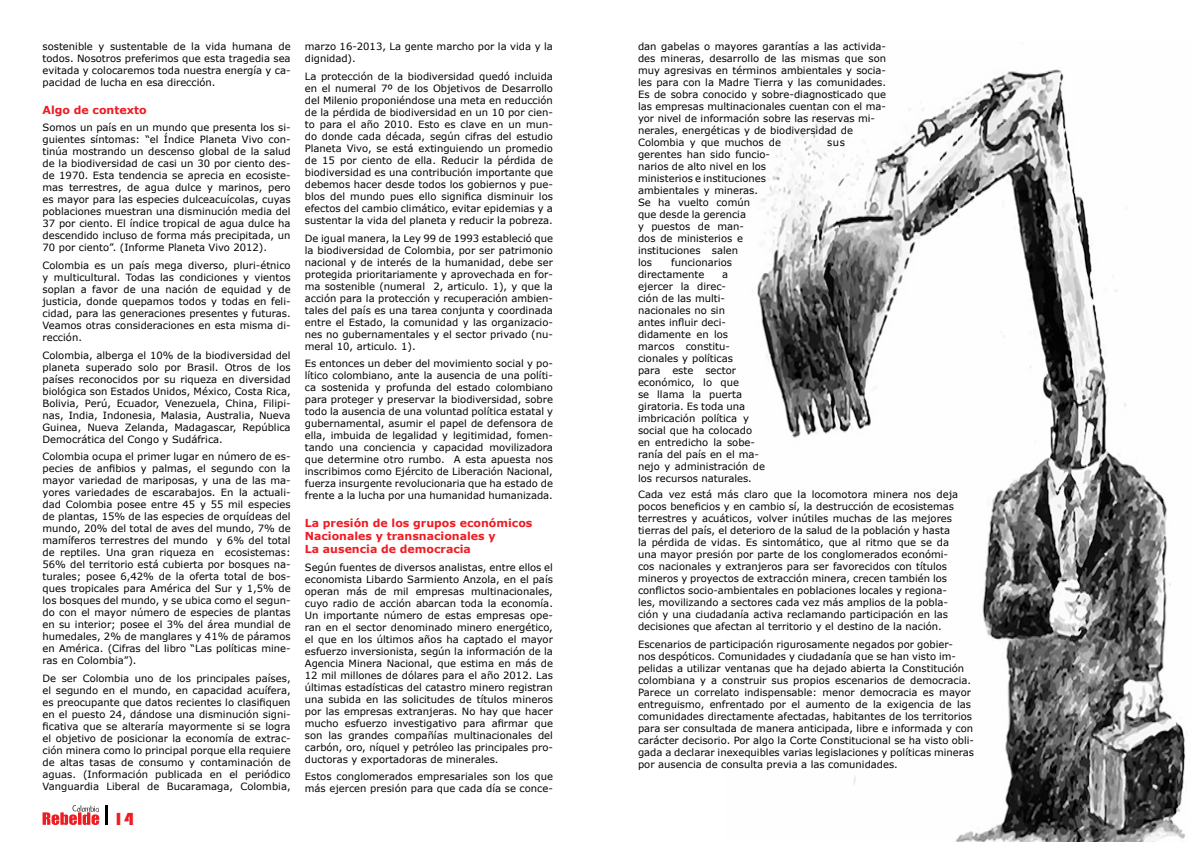
<style>
.page{position:relative;width:1191px;height:842px;background:#fff}
.page>*{position:absolute;margin:0;border:0;box-sizing:border-box;transform-origin:0 0}
.t1{font:18px "Bauhaus 93";color:#ed1d24}
.t2{font:700 11px/13.2px "Verdana";color:#ed1d24}
.t3{font:10px/12px "Verdana";color:#000;text-align:justify}
</style>
<div class="page">
<img style="left:754px;top:64px;width:431px;height:778px">
<hr style="left:105px;top:805px;width:3px;height:20px;background:#000">
<svg style="left:43px;top:805px;width:56px;height:20px"></svg>
<p class="t3" style="left:43px;top:40px;width:250px">sostenible y sustentable de la vida humana de todos. Nosotros preferimos que esta tragedia sea evitada y colocaremos toda nuestra energía y ca&shy;pacidad de lucha en esa dirección.</p>
<p class="t2" style="left:43px;top:103px;width:106px">Algo de contexto</p>
<p class="t3" style="left:43px;top:121px;width:250px">Somos un país en un mundo que presenta los si&shy;guientes síntomas: “el Índice Planeta Vivo con&shy;tinúa mostrando un descenso global de la salud de la biodiversidad de casi un 30 por ciento des&shy;de 1970. Esta tendencia se aprecia en ecosiste&shy;mas terrestres, de agua dulce y marinos, pero es mayor para las especies dulceacuícolas, cuyas poblaciones muestran una disminución media del 37 por ciento. El índice tropical de agua dulce ha descendido incluso de forma más precipitada, un 70 por ciento”. (Informe Planeta Vivo 2012).</p>
<p class="t3" style="left:43px;top:259px;width:250px">Colombia es un país mega diverso, pluri-étnico y multicultural. Todas las condiciones y vientos soplan a favor de una nación de equidad y de justicia, donde quepamos todos y todas en feli&shy;cidad, para las generaciones presentes y futuras.<br>Veamos otras consideraciones en esta misma di&shy;rección.</p>
<p class="t3" style="left:43px;top:349px;width:250px">Colombia, alberga el 10% de la biodiversidad del planeta superado solo por Brasil. Otros de los países reconocidos por su riqueza en diversidad biológica son Estados Unidos, México, Costa Rica, Bolivia, Perú, Ecuador, Venezuela, China, Filipi&shy;nas, India, Indonesia, Malasia, Australia, Nueva Guinea, Nueva Zelanda, Madagascar, República Democrática del Congo y Sudáfrica.</p>
<p class="t3" style="left:43px;top:450px;width:250px">Colombia ocupa el primer lugar en número de es&shy;pecies de anfibios y palmas, el segundo con la mayor variedad de mariposas, y una de las ma&shy;yores variedades de escarabajos. En la actuali&shy;dad Colombia posee entre 45 y 55 mil especies de plantas, 15% de las especies de orquídeas del mundo, 20% del total de aves del mundo, 7% de mamíferos terrestres del mundo y 6% del total de reptiles. Una gran riqueza en ecosistemas:<br>56% del territorio está cubierta por bosques na&shy;turales; posee 6,42% de la oferta total de bos&shy;ques tropicales para América del Sur y 1,5% de los bosques del mundo, y se ubica como el segun&shy;do con el mayor número de especies de plantas en su interior; posee el 3% del área mundial de humedales, 2% de manglares y 41% de páramos en América. (Cifras del libro “Las políticas mine&shy;ras en Colombia”).</p>
<p class="t3" style="left:43px;top:672px;width:250px">De ser Colombia uno de los principales países, el segundo en el mundo, en capacidad acuífera, es preocupante que datos recientes lo clasifiquen en el puesto 24, dándose una disminución signi&shy;ficativa que se alteraría mayormente si se logra el objetivo de posicionar la economía de extrac&shy;ción minera como lo principal porque ella requiere de altas tasas de consumo y contaminación de aguas. (Información publicada en el periódico Vanguardia Liberal de Bucaramaga, Colombia,</p>
<h1 class="t1" style="left:113px;top:809px;width:22px">14</h1>
<p class="t3" style="left:305px;top:40px;width:250px">marzo 16-2013, La gente marcho por la vida y la dignidad).</p>
<p class="t3" style="left:305px;top:70px;width:250px">La protección de la biodiversidad quedó incluida en el numeral 7º de los Objetivos de Desarrollo del Milenio proponiéndose una meta en reducción de la pérdida de biodiversidad en un 10 por cien&shy;to para el año 2010. Esto es clave en un mun&shy;do donde cada década, según cifras del estudio Planeta Vivo, se está extinguiendo un promedio de 15 por ciento de ella. Reducir la pérdida de biodiversidad es una contribución importante que debemos hacer desde todos los gobiernos y pue&shy;blos del mundo pues ello significa disminuir los efectos del cambio climático, evitar epidemias y a sustentar la vida del planeta y reducir la pobreza.</p>
<p class="t3" style="left:305px;top:232px;width:250px">De igual manera, la Ley 99 de 1993 estableció que la biodiversidad de Colombia, por ser patrimonio nacional y de interés de la humanidad, debe ser protegida prioritariamente y aprovechada en for&shy;ma sostenible (numeral 2, articulo. 1), y que la acción para la protección y recuperación ambien&shy;tales del país es una tarea conjunta y coordinada entre el Estado, la comunidad y las organizacio&shy;nes no gubernamentales y el sector privado (nu&shy;meral 10, articulo. 1).</p>
<p class="t3" style="left:305px;top:357px;width:250px">Es entonces un deber del movimiento social y po&shy;lítico colombiano, ante la ausencia de una políti&shy;ca sostenida y profunda del estado colombiano para proteger y preservar la biodiversidad, sobre todo la ausencia de una voluntad política estatal y gubernamental, asumir el papel de defensora de ella, imbuida de legalidad y legitimidad, fomen&shy;tando una conciencia y capacidad movilizadora que determine otro rumbo. A esta apuesta nos inscribimos como Ejército de Liberación Nacional, fuerza insurgente revolucionaria que ha estado de frente a la lucha por una humanidad humanizada.</p>
<p class="t2" style="left:305px;top:516px;width:229px">La presión de los grupos económicos<br>Nacionales y transnacionales y<br>La ausencia de democracia</p>
<p class="t3" style="left:305px;top:561px;width:250px">Según fuentes de diversos analistas, entre ellos el economista Libardo Sarmiento Anzola, en el país operan más de mil empresas multinacionales, cuyo radio de acción abarcan toda la economía.<br>Un importante número de estas empresas ope&shy;ran en el sector denominado minero energético, el que en los últimos años ha captado el mayor esfuerzo inversionista, según la información de la Agencia Minera Nacional, que estima en más de 12 mil millones de dólares para el año 2012. Las últimas estadísticas del catastro minero registran una subida en las solicitudes de títulos mineros por las empresas extranjeras. No hay que hacer mucho esfuerzo investigativo para afirmar que son las grandes compañías multinacionales del carbón, oro, níquel y petróleo las principales pro&shy;ductoras y exportadoras de minerales.</p>
<p class="t3" style="left:305px;top:771px;width:250px">Estos conglomerados empresariales son los que más ejercen presión para que cada día se conce-</p>
<p class="t3" style="left:638px;top:40px;width:250px;text-align:left">dan gabelas o mayores garantías a las activida&shy;des mineras, desarrollo de las mismas que son muy agresivas en términos ambientales y socia&shy;les para con la Madre Tierra y las comunidades.<br>Es de sobra conocido y sobre-diagnosticado que las empresas multinacionales cuentan con el ma&shy;yor nivel de información sobre las reservas mi&shy;nerales, energéticas y de biodiversidad de Colombia y que muchos de</p>
<p class="t3" style="left:827px;top:136px;width:20px">sus</p>
<p class="t3" style="left:638px;top:148px;width:133px;text-align:left">gerentes han sido funcio&shy;narios de alto nivel en los ministerios e instituciones ambientales y mineras.<br>Se ha vuelto común que desde la gerencia<br>y puestos de man-<br>dos de ministerios e instituciones salen<br>los</p>
<p class="t3" style="left:638px;top:256px;width:96px;text-indent:33px">funcionarios directamente</p>
<p class="t3" style="left:638px;top:268px;width:129px;text-align:left;text-indent:84px">a ejercer la direc-<br>ción de las multi&shy;nacionales no sin<br>antes influir deci&shy;didamente en los marcos constitu&shy;cionales y políticas<br>para este sector económico, lo que<br>se llama la puerta giratoria. Es toda una imbricación política y social que ha colocado en entredicho la sobe&shy;ranía del país en el ma&shy;nejo y administración de los recursos naturales.</p>
<p class="t3" style="left:638px;top:488px;width:322px;text-align:left">Cada vez está más claro que la locomotora minera nos deja pocos beneficios y en cambio sí, la destrucción de ecosistemas terrestres y acuáticos, volver inútiles muchas de las mejores tierras del país, el deterioro de la salud de la población y hasta la pérdida de vidas. Es sintomático, que al ritmo que se da una mayor presión por parte de los conglomerados económi&shy;cos nacionales y extranjeros para ser favorecidos con títulos mineros y proyectos de extracción minera, crecen también los conflictos socio-ambientales en poblaciones locales y regiona&shy;les, movilizando a sectores cada vez más amplios de la pobla&shy;ción y una ciudadanía activa reclamando participación en las decisiones que afectan al territorio y el destino de la nación.</p>
<p class="t3" style="left:638px;top:638px;width:338px;text-align:left">Escenarios de participación rigurosamente negados por gobier-<br>nos despóticos. Comunidades y ciudadanía que se han visto im&shy;pelidas a utilizar ventanas que ha dejado abierta la Constitución colombiana y a construir sus propios escenarios de democracia.<br>Parece un correlato indispensable: menor democracia es mayor entreguismo, enfrentado por el aumento de la exigencia de las comunidades directamente afectadas, habitantes de los territorios para ser consultada de manera anticipada, libre e informada y con carácter decisorio. Por algo la Corte Constitucional se ha visto obli&shy;gada a declarar inexequibles varias legislaciones y políticas mineras por ausencia de consulta previa a las comunidades.</p>
</div>
